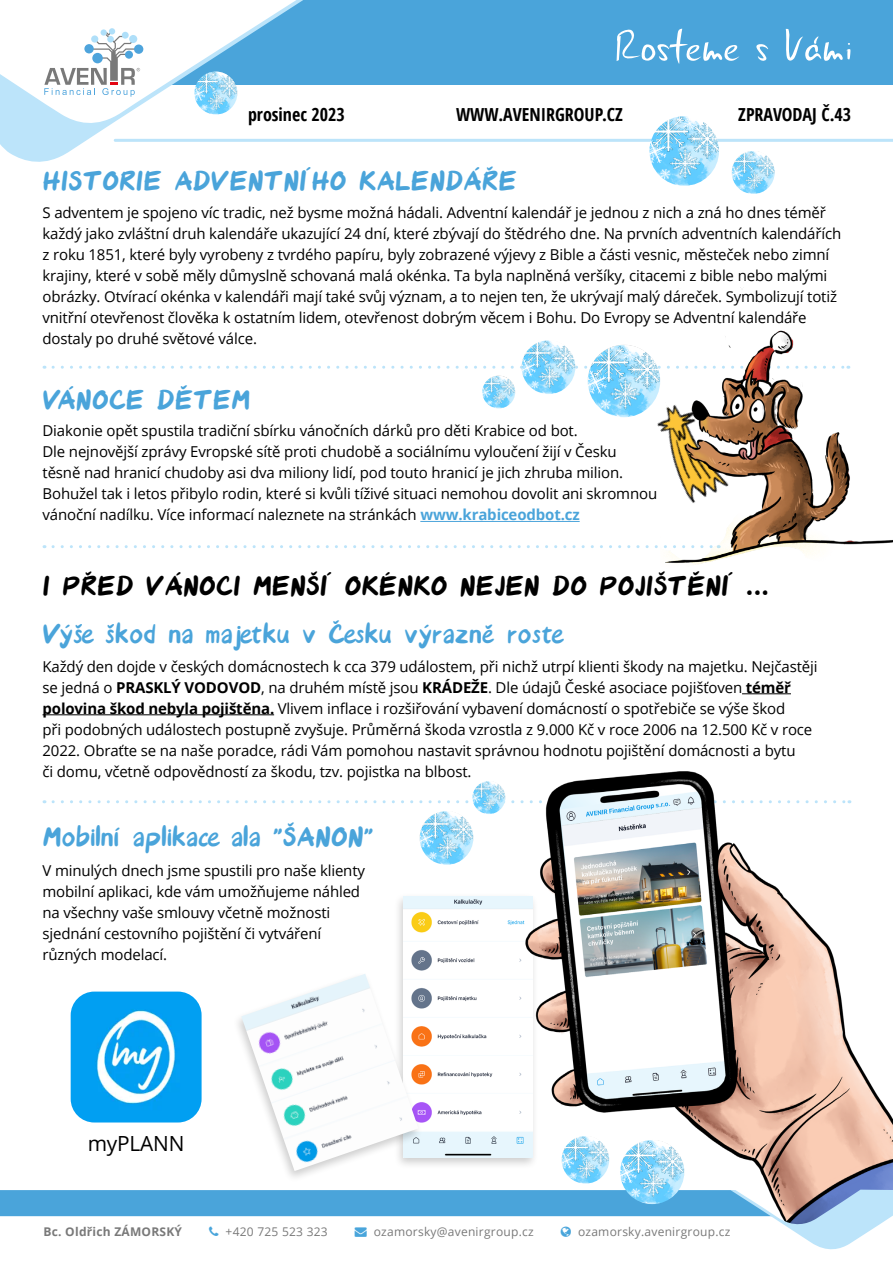
<style>
.page{position:relative;width:893px;height:1263px;background:#fff}
.page>*{position:absolute;margin:0;border:0;box-sizing:border-box;transform-origin:0 0}
.t1{font:36px "Avenir Font";letter-spacing:-.01em;color:#4aa4da}
.t2{font:36px "Avenir Font";letter-spacing:-.01em;color:#000}
.t3{font:20.85px "Open Sans";letter-spacing:-.01em;color:#000}
.t4{font:700 condensed 18px "Open Sans";color:#000}
.t5{font:15px/21px "Open Sans";letter-spacing:-.01em;color:#000}
.t6{font:12px "Open Sans";letter-spacing:.02em;color:#797979}
.t7{font:700 12px "Open Sans";letter-spacing:.02em;color:#797979}
.s1{font-weight:700;color:#4aa4da}
.s2{font-weight:700}
.s3{color:#49a5db}
</style>
<div class="page">
<div style="left:393px;top:893px;width:146px;height:277px;background:#000;opacity:.2"></div>
<img style="left:404px;top:896px;width:84px;height:261px">
<div style="left:232px;top:970px;width:191px;height:213px;background:#000;opacity:.2"></div>
<img style="left:241px;top:974px;width:177px;height:197px">
<svg style="left:53px;top:800px;width:416px;height:3px"></svg>
<img style="left:488px;top:771px;width:405px;height:418px">
<hr style="left:420px;top:521px;width:160px;height:1px;background:#4aa4da">
<hr style="left:742px;top:693px;width:49px;height:1px;background:#000">
<hr style="left:43px;top:714px;width:231px;height:1px;background:#000">
<svg style="left:53px;top:366px;width:607px;height:3px"></svg>
<svg style="left:53px;top:545px;width:605px;height:3px"></svg>
<img style="left:71px;top:991px;width:131px;height:131px">
<img style="left:660px;top:287px;width:233px;height:278px">
<img style="left:482px;top:375px;width:33px;height:33px;border-radius:16px">
<img style="left:472px;top:781px;width:33px;height:33px;border-radius:16px">
<img style="left:588px;top:345px;width:72px;height:72px;border-radius:36px">
<img style="left:522px;top:340px;width:53px;height:54px;border-radius:27px">
<img style="left:562px;top:1136px;width:47px;height:47px;border-radius:24px">
<img style="left:420px;top:811px;width:53px;height:54px;border-radius:27px">
<img style="left:732px;top:151px;width:43px;height:43px;border-radius:21px">
<div style="left:22px;top:0;width:871px;height:85px;background:#4aa4da"></div>
<svg style="left:0;top:0;width:328px;height:162px"></svg>
<svg style="left:617px;top:29px;width:123px;height:35px"></svg>
<svg style="left:756px;top:44px;width:12px;height:17px"></svg>
<svg style="left:786px;top:29px;width:64px;height:32px"></svg>
<svg style="left:0;top:0;width:302px;height:129px"></svg>
<hr style="left:115px;top:139px;width:778px;height:3px;background:#bce4fa">
<img style="left:649px;top:116px;width:70px;height:70px;border-radius:35px">
<img style="left:620px;top:1140px;width:64px;height:64px;border-radius:32px">
<img style="left:194px;top:72px;width:43px;height:42px;border-radius:21px">
<svg style="left:0;top:1189px;width:893px;height:61px"></svg>
<p class="t4" style="left:248px;top:101px;width:98px">prosinec 2023</p>
<p class="t4" style="left:456px;top:101px;width:168px">WWW.AVENIRGROUP.CZ</p>
<p class="t4" style="left:738px;top:101px;width:114px">ZPRAVODAJ Č.43</p>
<h1 class="t1" style="left:43px;top:166px;width:476px">HISTORIE ADVENTNÍHO KALENDÁŘE</h1>
<p class="t5" style="left:43px;top:201px;width:800px">S adventem je spojeno víc tradic, než bysme možná hádali. Adventní kalendář je jednou z nich a zná ho dnes téměř každý jako zvláštní druh kalendáře ukazující 24 dní, které zbývají do štědrého dne. Na prvních adventních kalendářích z roku 1851, které byly vyrobeny z tvrdého papíru, byly zobrazené výjevy z Bible a části vesnic, městeček nebo zimní krajiny, které v sobě měly důmyslně schovaná malá okénka. Ta byla naplněná veršíky, citacemi z bible nebo malými obrázky. Otvírací okénka v kalendáři mají také svůj význam, a to nejen ten, že ukrývají malý dáreček. Symbolizují totiž vnitřní otevřenost člověka k ostatním lidem, otevřenost dobrým věcem i Bohu. Do Evropy se Adventní kalendáře dostaly po druhé světové válce.</p>
<h1 class="t1" style="left:43px;top:385px;width:209px">VÁNOCE DĚTEM</h1>
<p class="t5" style="left:43px;top:420px;width:616px">Diakonie opět spustila tradiční sbírku vánočních dárků pro děti Krabice od bot.<br>Dle nejnovější zprávy Evropské sítě proti chudobě a sociálnímu vyloučení žijí v Česku těsně nad hranicí chudoby asi dva miliony lidí, pod touto hranicí je jich zhruba milion.<br>Bohužel tak i letos přibylo rodin, které si kvůli tíživé situaci nemohou dovolit ani skromnou vánoční nadílku. Více informací naleznete na stránkách <span class="s1">www.krabiceodbot.cz</span></p>
<h1 class="t2" style="left:43px;top:571px;width:728px">I PŘED VÁNOCI MENŠÍ OKÉNKO NEJEN DO POJIŠTĚNÍ ...</h1>
<h1 class="t1" style="left:43px;top:619px;width:522px">Výše škod na majetku v Česku výrazně roste</h1>
<p class="t5" style="left:43px;top:655px;width:776px">Každý den dojde v českých domácnostech k cca 379 událostem, při nichž utrpí klienti škody na majetku. Nejčastěji se jedná o <span class="s2">PRASKLÝ VODOVOD</span>, na druhém místě jsou <span class="s2">KRÁDEŽE</span>. Dle údajů České asociace pojišťoven <span class="s2">téměř polovina škod nebyla pojištěna.</span> Vlivem inflace i rozšiřování vybavení domácností o spotřebiče se výše škod<br>při podobných událostech postupně zvyšuje. Průměrná škoda vzrostla z 9.000 Kč v roce 2006 na 12.500 Kč v roce 2022. Obraťte se na naše poradce, rádi Vám pomohou nastavit správnou hodnotu pojištění domácnosti a bytu<br>či domu, včetně odpovědností za škodu, tzv. pojistka na blbost.</p>
<h1 class="t1" style="left:43px;top:821px;width:333px">Mobilní aplikace ala "ŠANON"</h1>
<p class="t5" style="left:43px;top:860px;width:324px">V minulých dnech jsme spustili pro naše klienty mobilní aplikaci, kde vám umožňujeme náhled na všechny vaše smlouvy včetně možnosti sjednání cestovního pojištění či vytváření různých modelací.</p>
<h2 class="t3" style="left:88px;top:1129px;width:98px">myPLANN</h2>
<p class="t7" style="left:44px;top:1223px;width:140px">Bc. Oldřich ZÁMORSKÝ</p>
<p class="t6" style="left:226px;top:1223px;width:104px">+420 725 523 323</p>
<p class="t6" style="left:355px;top:1223px;width:180px"><span class="s3">→</span> ozamorsky@avenirgroup.cz</p>
<p class="t6" style="left:578px;top:1223px;width:154px">ozamorsky.avenirgroup.cz</p>
</div>
